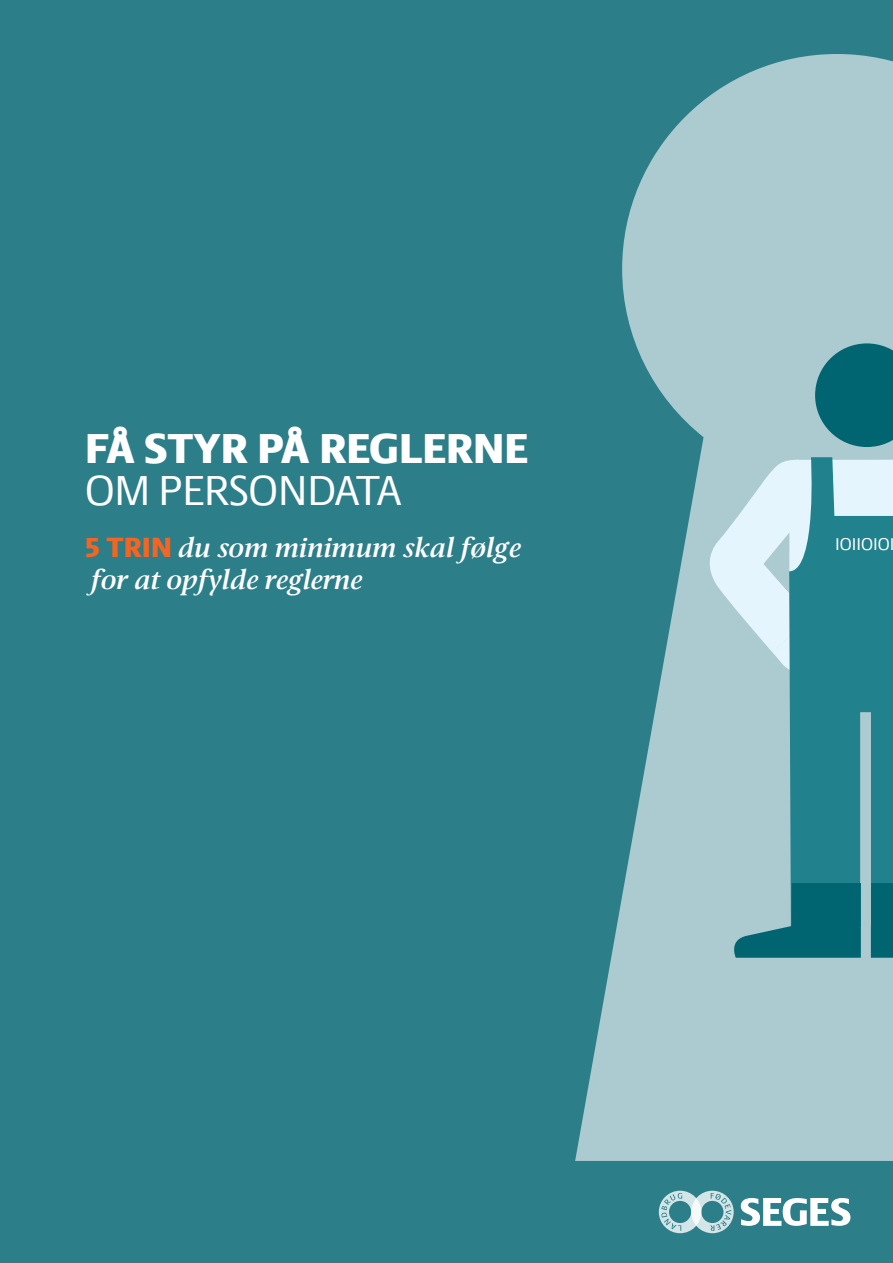
<style>
.page{position:relative;width:893px;height:1263px;background:#2c7e89}
.page>*{position:absolute;margin:0;border:0;box-sizing:border-box;transform-origin:0 0}
.t1{font:800 45px "LF Press Sans";color:#fff}
.t2{font:45px "LF Press Sans";color:#fff}
.t3{font:italic 600 30px/31.5px "Press Serif";color:#fff}
.t4{font:18.3px "LF Press Sans";color:#fff}
.s1{font-family:"LF Press Sans";font-weight:800;font-style:normal;color:#f26522}
</style>
<div class="page">
<svg style="left:659px;top:1191px;width:75px;height:42px"></svg>
<svg style="left:741px;top:1198px;width:109px;height:28px"></svg>
<svg style="left:575px;top:54px;width:318px;height:1107px;fill:#accbd1"></svg>
<svg style="left:706px;top:460px;width:83px;height:216px;background:#c8dfe6"></svg>
<svg style="left:789px;top:457px;width:104px;height:469px;fill:#21818d"></svg>
<div style="left:871px;top:883px;width:22px;height:75px;background:#006471"></div>
<svg style="left:728px;top:883px;width:133px;height:75px;background:#398691"></svg>
<svg style="left:815px;top:343px;width:78px;height:104px;background:#1c7581"></svg>
<h1 class="t1" style="left:85px;top:423px;width:445px">FÅ STYR PÅ REGLERNE</h1>
<h1 class="t2" style="left:85px;top:465px;width:318px">OM PERSONDATA</h1>
<p class="t3" style="left:85px;top:532px;width:438px"><span class="s1">5 TRIN</span> du som minimum skal følge for at opfylde reglerne</p>
<p class="t4" style="left:835px;top:533px;width:61px">IOIIOIOI</p>
</div>
